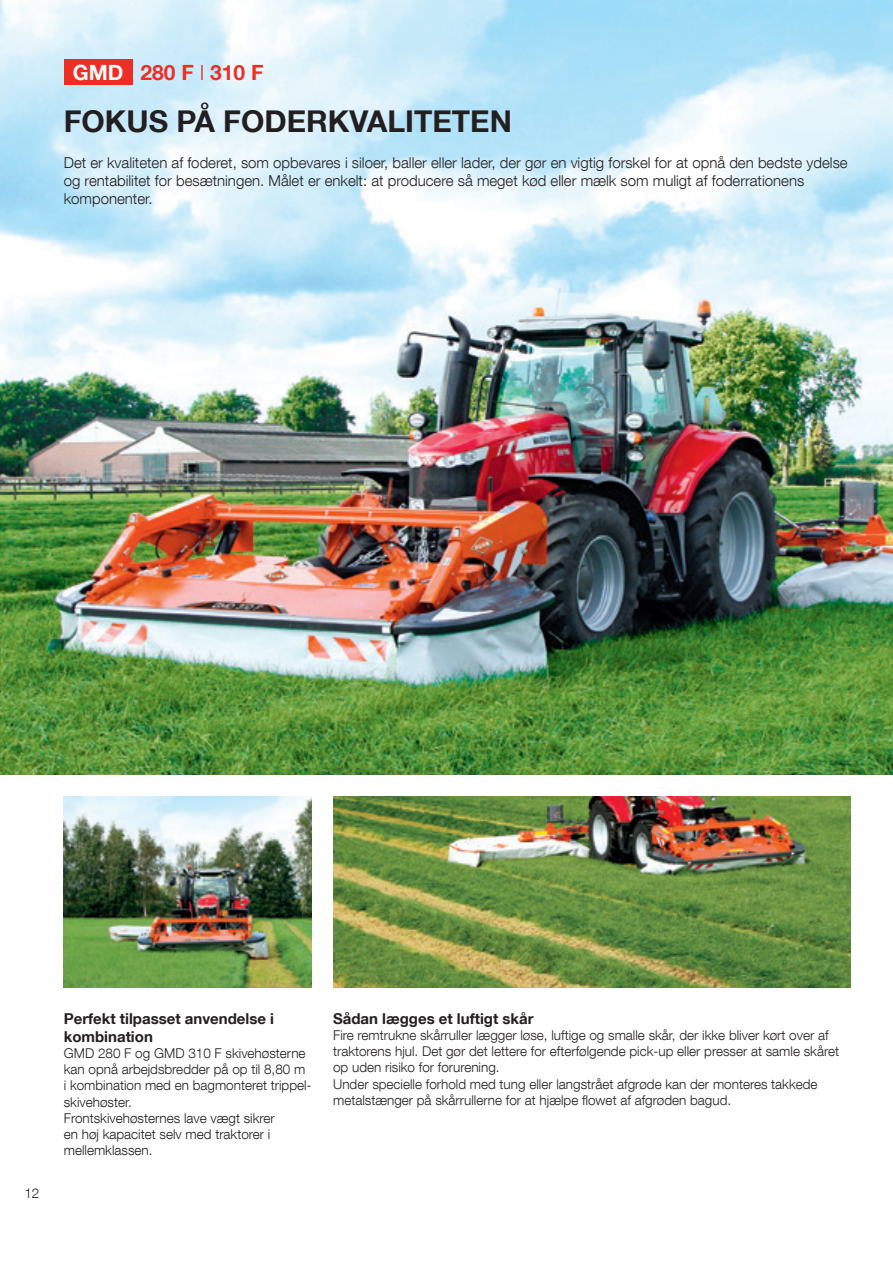
<style>
.page{position:relative;width:893px;height:1263px;background:#fff}
.page>*{position:absolute;margin:0;border:0;box-sizing:border-box;transform-origin:0 0}
.t1{font:700 30px "Helvetica Neue LT Com";color:#231f20}
.t2{font:700 21px "Helvetica Neue LT Com";color:#ee2e25}
.t3{font:300 15px/18px "Helvetica Neue LT Com";color:#231f20}
.t4{font:700 15px/18px "Helvetica Neue LT Com";color:#231f20}
.t5{font:300 13.5px/16.2px "Helvetica Neue LT Com";color:#231f20}
.s1{color:#fff}
.s2{font-weight:300}
</style>
<div class="page">
<img style="left:0;top:0;width:893px;height:775px">
<img style="left:333px;top:796px;width:517px;height:191px">
<img style="left:64px;top:796px;width:248px;height:191px">
<div style="left:64px;top:60px;width:69px;height:25px;background:#ee2e25"></div>
<h2 class="t2" style="left:73px;top:59px;width:192px"><span class="s1">GMD</span> 280 F <span class="s2">I</span> 310 F</h2>
<h1 class="t1" style="left:64px;top:102px;width:450px">FOKUS PÅ FODERKVALITETEN</h1>
<p class="t3" style="left:64px;top:154px;width:785px">Det er kvaliteten af foderet, som opbevares i siloer, baller eller lader, der gør en vigtig forskel for at opnå den bedste ydelse og rentabilitet for besætningen. Målet er enkelt: at producere så meget kød eller mælk som muligt af foderrationens komponenter.</p>
<p class="t5" style="left:25px;top:1185px;width:16px">12</p>
<p class="t4" style="left:64px;top:1009px;width:212px">Perfekt tilpasset anvendelse i kombination</p>
<p class="t5" style="left:64px;top:1045px;width:249px">GMD 280 F og GMD 310 F skivehøsterne kan opnå arbejdsbredder på op til 8,80 m<br>i kombination med en bagmonteret trippel&shy;skivehøster.<br>Frontskivehøsternes lave vægt sikrer<br>en høj kapacitet selv med traktorer i mellemklassen.</p>
<p class="t4" style="left:333px;top:1009px;width:202px">Sådan lægges et luftigt skår</p>
<p class="t5" style="left:333px;top:1027px;width:507px">Fire remtrukne skårruller lægger løse, luftige og smalle skår, der ikke bliver kørt over af traktorens hjul. Det gør det lettere for efterfølgende pick-up eller presser at samle skåret op uden risiko for forurening.<br>Under specielle forhold med tung eller langstrået afgrøde kan der monteres takkede metalstænger på skårrullerne for at hjælpe flowet af afgrøden bagud.</p>
</div>
